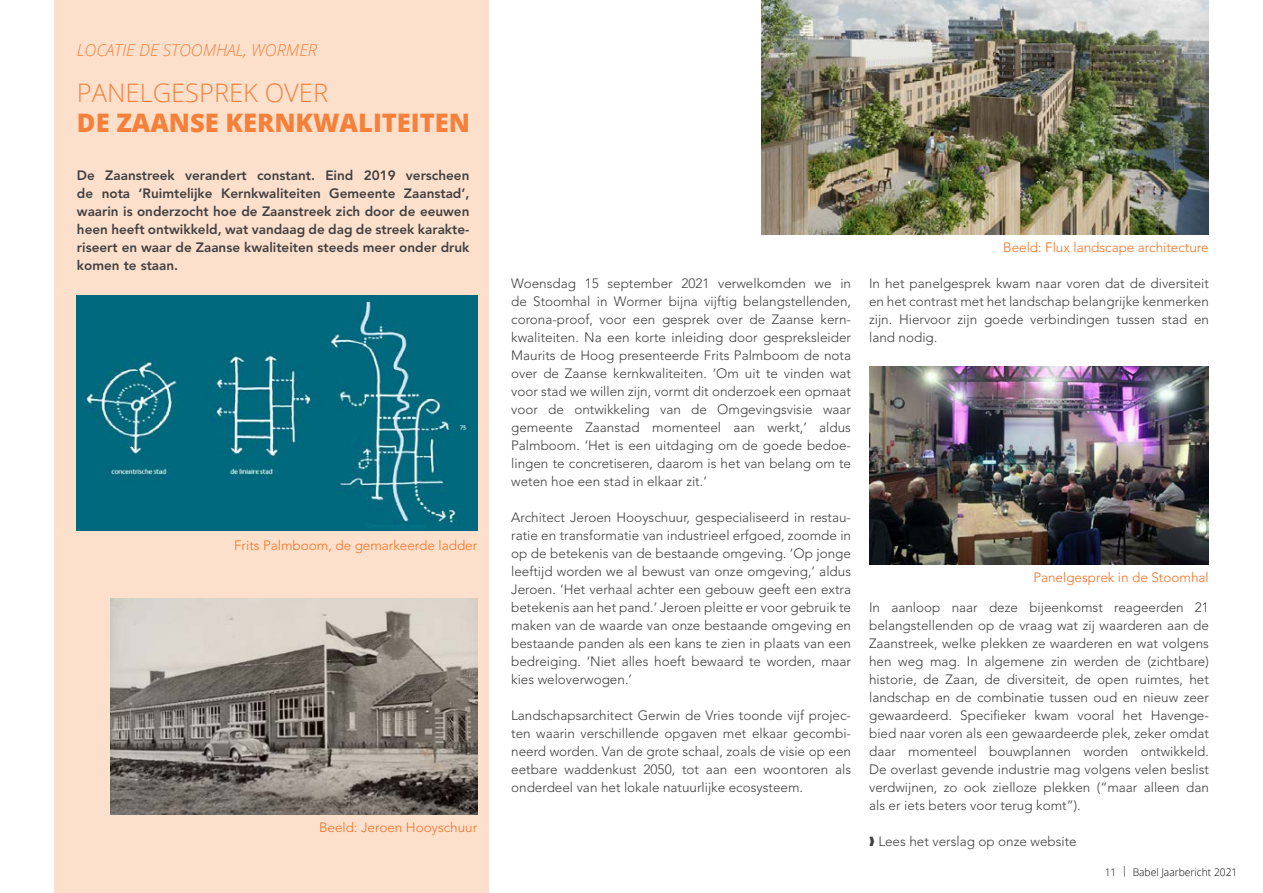
<style>
.page{position:relative;width:1263px;height:893px;background:#fff}
.page>*{position:absolute;margin:0;border:0;box-sizing:border-box;transform-origin:0 0}
.t1{font:800 25.5px "Open Sans";color:#f5803a}
.t2{font:300 25.5px "Open Sans";color:#f5803a}
.t3{font:italic 300 16.5px "Open Sans";color:#f5803a}
.t4{font:300 13.5px/18px "Avenir";color:#414042;text-align:justify}
.t5{font:800 13.5px/18px "Avenir";color:#414042;text-align:justify}
.t6{font:300 13.5px "Avenir";color:#f47224}
.t7{font:300 10.5px "Open Sans";color:#000}
</style>
<div class="page">
<div style="left:54px;top:0;width:434px;height:893px;background:#fde0cc"></div>
<img style="left:869px;top:366px;width:340px;height:199px">
<img style="left:111px;top:598px;width:366px;height:216px">
<img style="left:77px;top:295px;width:400px;height:235px">
<img style="left:761px;top:0;width:448px;height:234px">
<p class="t3" style="left:77px;top:39px;width:242px">LOCATIE DE STOOMHAL, WORMER</p>
<h1 class="t2" style="left:77px;top:75px;width:253px">PANELGESPREK OVER</h1>
<h1 class="t1" style="left:77px;top:103px;width:395px">DE ZAANSE KERNKWALITEITEN</h1>
<p class="t5" style="left:77px;top:166px;width:394px">De Zaanstreek verandert constant. Eind 2019 verscheen de nota ‘Ruimtelijke Kernkwaliteiten Gemeente Zaanstad’, waarin is onderzocht hoe de Zaanstreek zich door de eeuwen heen heeft ontwikkeld, wat vandaag de dag de streek karakte&shy;riseert en waar de Zaanse kwaliteiten steeds meer onder druk komen te staan.</p>
<p class="t6" style="left:234px;top:538px;width:245px">Frits Palmboom, de gemarkeerde ladder</p>
<p class="t6" style="left:319px;top:819px;width:160px">Beeld: Jeroen Hooyschuur</p>
<p class="t4" style="left:511px;top:274px;width:341px">Woensdag 15 september 2021 verwelkomden we in de Stoomhal in Wormer bijna vijftig belangstellenden, corona-proof, voor een gesprek over de Zaanse kern&shy;kwaliteiten. Na een korte inleiding door gespreksleider Maurits de Hoog presenteerde Frits Palmboom de nota over de Zaanse kernkwaliteiten. ‘Om uit te vinden wat voor stad we willen zijn, vormt dit onderzoek een opmaat voor de ontwikkeling van de Omgevingsvisie waar gemeente Zaanstad momenteel aan werkt,’ aldus Palmboom. ‘Het is een uitdaging om de goede bedoe&shy;lingen te concretiseren, daarom is het van belang om te weten hoe een stad in elkaar zit.’</p>
<p class="t4" style="left:511px;top:508px;width:341px">Architect Jeroen Hooyschuur, gespecialiseerd in restau&shy;ratie en transformatie van industrieel erfgoed, zoomde in op de betekenis van de bestaande omgeving. ‘Op jonge leeftijd worden we al bewust van onze omgeving,’ aldus Jeroen. ‘Het verhaal achter een gebouw geeft een extra betekenis aan het pand.’ Jeroen pleitte er voor gebruik te maken van de waarde van onze bestaande omgeving en bestaande panden als een kans te zien in plaats van een bedreiging. ‘Niet alles hoeft bewaard te worden, maar kies weloverwogen.’</p>
<p class="t4" style="left:511px;top:706px;width:341px">Landschapsarchitect Gerwin de Vries toonde vijf projec&shy;ten waarin verschillende opgaven met elkaar gecombi&shy;neerd worden. Van de grote schaal, zoals de visie op een eetbare waddenkust 2050, tot aan een woontoren als onderdeel van het lokale natuurlijke ecosysteem.</p>
<p class="t6" style="left:1003px;top:239px;width:207px">Beeld: Flux landscape architecture</p>
<p class="t4" style="left:869px;top:274px;width:341px">In het panelgesprek kwam naar voren dat de diversiteit en het contrast met het landschap belangrijke kenmerken zijn. Hiervoor zijn goede verbindingen tussen stad en land nodig.</p>
<p class="t6" style="left:1033px;top:569px;width:177px">Panelgesprek in de Stoomhal</p>
<p class="t4" style="left:869px;top:598px;width:341px">In aanloop naar deze bijeenkomst reageerden 21 belangstellenden op de vraag wat zij waarderen aan de Zaanstreek, welke plekken ze waarderen en wat volgens hen weg mag. In algemene zin werden de (zichtbare) historie, de Zaan, de diversiteit, de open ruimtes, het landschap en de combinatie tussen oud en nieuw zeer gewaardeerd. Specifieker kwam vooral het Havenge&shy;bied naar voren als een gewaardeerde plek, zeker omdat daar momenteel bouwplannen worden ontwikkeld.<br>De overlast gevende industrie mag volgens velen beslist verdwijnen, zo ook zielloze plekken (“maar alleen dan als er iets beters voor terug komt”).</p>
<p class="t4" style="left:869px;top:832px;width:209px">❱ Lees het verslag op onze website</p>
<p class="t7" style="left:1105px;top:864px;width:134px">11 | Babel Jaarbericht 2021</p>
</div>
